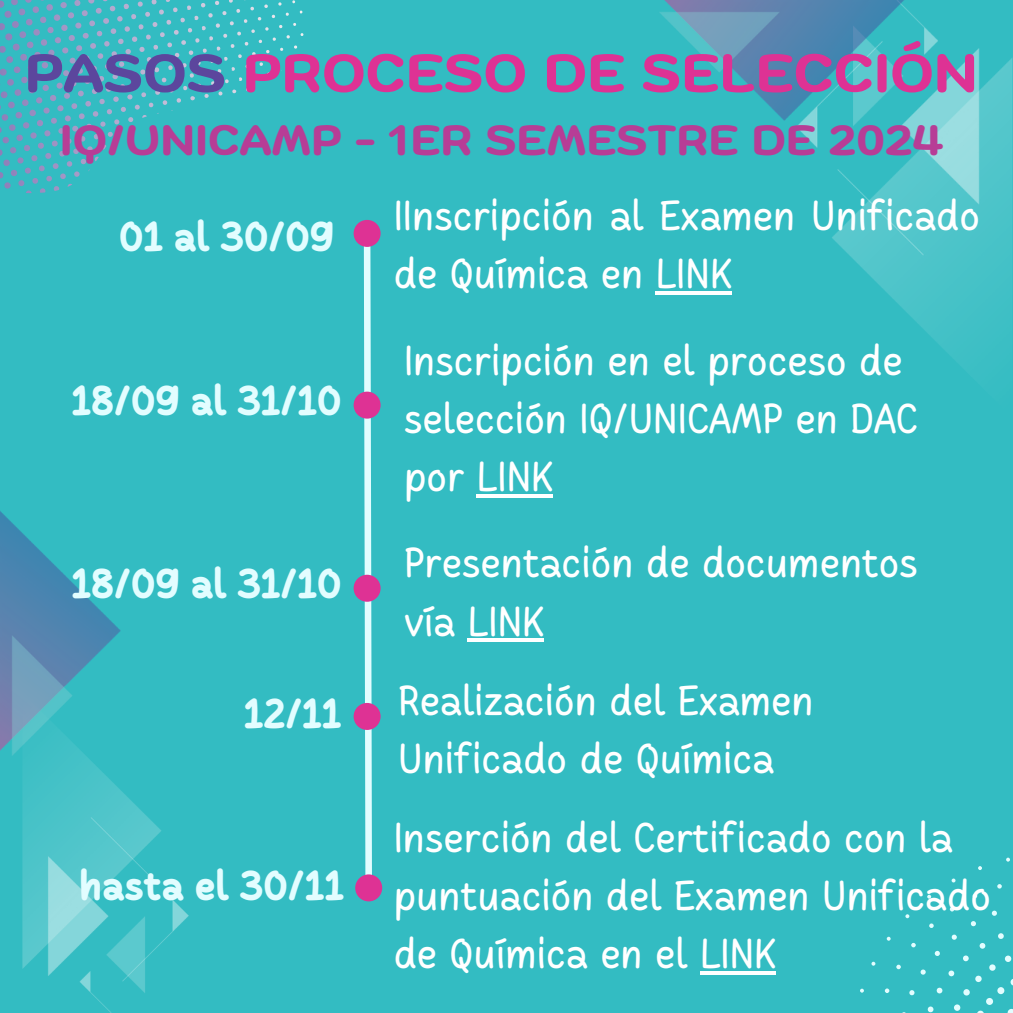
<style>
.page{position:relative;width:1013px;height:1013px;background:#fff}
.page>*{position:absolute;margin:0;border:0;box-sizing:border-box;transform-origin:0 0}
.t1{font:600 53.38px "Mommi";color:#de3294}
.t2{font:600 42.12px "Mommi";color:#b73d96}
.t3{font:500 41.62px/58.1px "Cakerolli";color:#fff}
.t4{font:800 41.62px "Cakerolli";color:#e2fdff}
.t5{font:500 41.5px/58.1px "Cakerolli";color:#fff}
.s1{color:#5c469d}
</style>
<div class="page">
<div style="left:0;top:0;width:1012px;height:1012px;background:#33bcc2"></div>
<img style="left:797px;top:7px;width:215px;height:359px">
<img style="left:22px;top:756px;width:166px;height:256px">
<img style="left:0;top:511px;width:121px;height:245px">
<img style="left:659px;top:0;width:246px;height:121px">
<svg style="left:360px;top:244px;width:15px;height:630px"></svg>
<div style="left:353px;top:220px;width:27px;height:27px;background:#de3294;border-radius:50%"></div>
<div style="left:353px;top:391px;width:27px;height:27px;background:#de3294;border-radius:50%"></div>
<div style="left:353px;top:574px;width:27px;height:27px;background:#de3294;border-radius:50%"></div>
<div style="left:353px;top:703px;width:27px;height:27px;background:#de3294;border-radius:50%"></div>
<div style="left:355px;top:874px;width:27px;height:27px;background:#de3294;border-radius:50%"></div>
<svg style="left:0;top:0;width:304px;height:194px"></svg>
<svg style="left:1007px;top:1008px;width:5px;height:4px"></svg>
<div style="left:997px;top:987px;width:7px;height:7px;background:#e2fdff;border-radius:50%"></div>
<svg style="left:986px;top:997px;width:7px;height:7px"></svg>
<svg style="left:963px;top:989px;width:6px;height:6px"></svg>
<svg style="left:953px;top:1004px;width:7px;height:6px"></svg>
<div style="left:975px;top:975px;width:6px;height:7px;background:#e2fdff;border-radius:50%"></div>
<svg style="left:1004px;top:955px;width:7px;height:7px"></svg>
<svg style="left:989px;top:964px;width:6px;height:6px"></svg>
<svg style="left:979px;top:943px;width:6px;height:5px"></svg>
<svg style="left:927px;top:1006px;width:6px;height:6px"></svg>
<svg style="left:936px;top:987px;width:6px;height:6px"></svg>
<svg style="left:948px;top:970px;width:6px;height:6px"></svg>
<svg style="left:963px;top:955px;width:5px;height:6px"></svg>
<svg style="left:998px;top:933px;width:5px;height:6px"></svg>
<svg style="left:991px;top:910px;width:5px;height:5px"></svg>
<svg style="left:920px;top:969px;width:5px;height:5px"></svg>
<svg style="left:909px;top:990px;width:5px;height:5px"></svg>
<svg style="left:970px;top:921px;width:6px;height:5px"></svg>
<svg style="left:951px;top:934px;width:5px;height:5px"></svg>
<svg style="left:934px;top:950px;width:5px;height:6px"></svg>
<svg style="left:884px;top:988px;width:5px;height:5px"></svg>
<svg style="left:972px;top:893px;width:5px;height:5px"></svg>
<svg style="left:929px;top:923px;width:4px;height:5px"></svg>
<svg style="left:949px;top:907px;width:5px;height:4px"></svg>
<svg style="left:911px;top:942px;width:4px;height:5px"></svg>
<svg style="left:997px;top:884px;width:4px;height:4px"></svg>
<svg style="left:896px;top:964px;width:4px;height:5px"></svg>
<svg style="left:1006px;top:857px;width:4px;height:4px"></svg>
<svg style="left:905px;top:914px;width:4px;height:4px"></svg>
<svg style="left:978px;top:866px;width:4px;height:4px"></svg>
<svg style="left:871px;top:961px;width:4px;height:4px"></svg>
<svg style="left:860px;top:988px;width:4px;height:4px"></svg>
<svg style="left:951px;top:878px;width:4px;height:4px"></svg>
<svg style="left:927px;top:894px;width:4px;height:4px"></svg>
<svg style="left:886px;top:936px;width:4px;height:4px"></svg>
<hr style="left:468px;top:638px;width:76px;height:4px;background:#fff">
<svg style="left:700px;top:971px;width:76px;height:3px"></svg>
<hr style="left:477px;top:494px;width:76px;height:3px;background:#fff">
<hr style="left:655px;top:291px;width:76px;height:4px;background:#fff">
<p class="t1" style="left:25px;top:49px;width:954px"><span class="s1">PASOS</span> PROCESO DE SELECCIÓN</p>
<p class="t2" style="left:60px;top:121px;width:884px">IQ/UNICAMP - 1ER SEMESTRE DE 2024</p>
<p class="t4" style="left:119px;top:220px;width:217px">01 al 30/09</p>
<p class="t4" style="left:72px;top:383px;width:271px">18/09 al 31/10</p>
<p class="t4" style="left:72px;top:566px;width:271px">18/09 al 31/10</p>
<p class="t4" style="left:244px;top:697px;width:99px">12/11</p>
<p class="t4" style="left:79px;top:869px;width:266px">hasta el 30/11</p>
<p class="t3" style="left:394px;top:191px;width:588px">IInscripción al Examen Unificado de Química en LINK</p>
<p class="t3" style="left:404px;top:335px;width:515px">Inscripción en el proceso de selección IQ/UNICAMP en DAC por LINK</p>
<p class="t3" style="left:404px;top:538px;width:515px">Presentación de documentos vía LINK</p>
<p class="t3" style="left:398px;top:675px;width:417px">Realización del Examen<br>Unificado de Química</p>
<p class="t5" style="left:394px;top:812px;width:598px">Inserción del Certificado con la puntuación del Examen Unificado de Química en el LINK</p>
</div>
